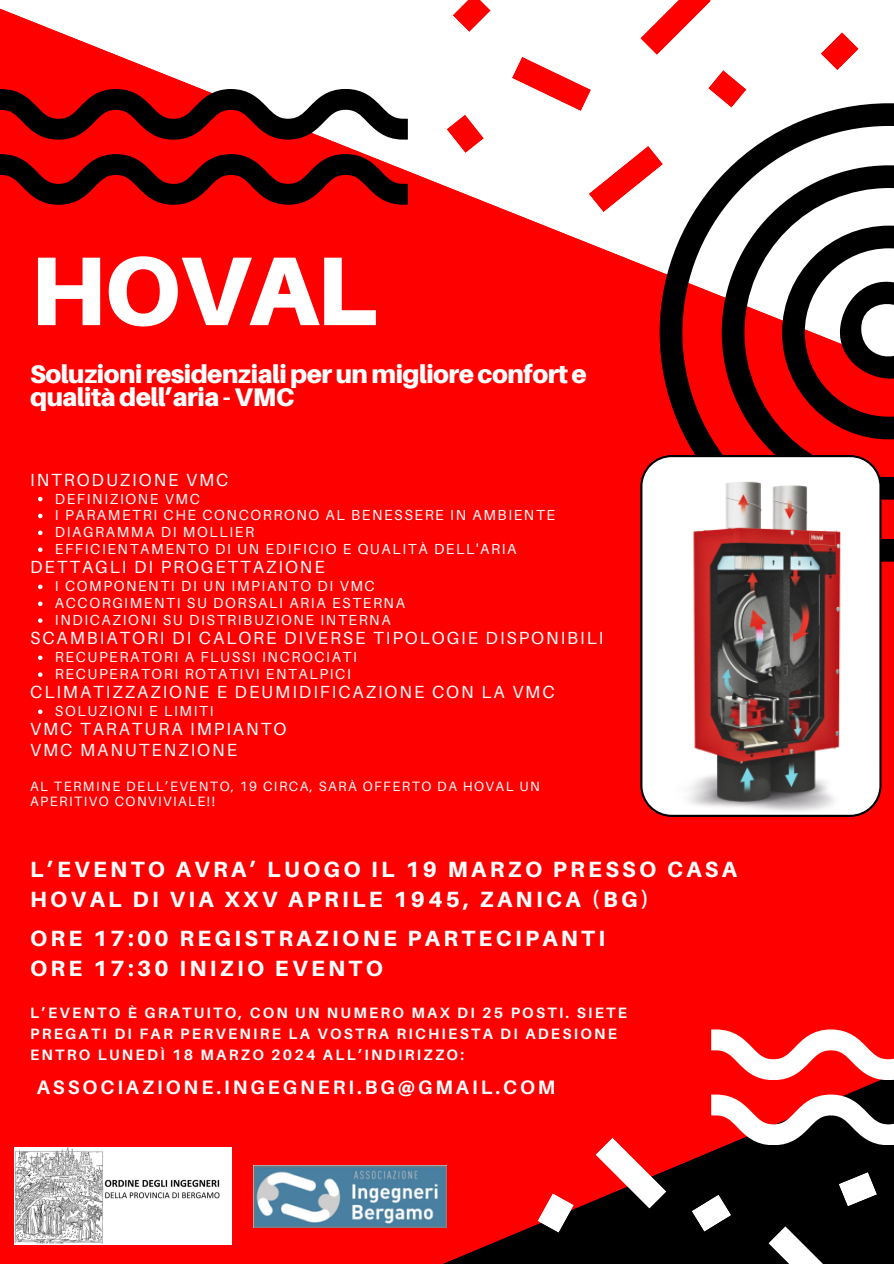
<style>
.page{position:relative;width:894px;height:1264px;background:#fff}
.page>*{position:absolute;margin:0;border:0;box-sizing:border-box;transform-origin:0 0}
.t1{font:900 97.65px "Aileron";letter-spacing:-.02em;color:#fff}
.t2{font:900 25.5px/23.7px "Aileron";letter-spacing:-.02em;color:#fff}
.t3{font:800 22.05px/30.6px "Aileron";letter-spacing:.15em;color:#fff}
.t4{font:700 19.5px "Aileron";letter-spacing:.15em;color:#fff}
.t5{font:17.55px/20.2px "Aileron";letter-spacing:.11em;color:#fff}
.t6{font:700 15px/21px "Aileron";letter-spacing:.15em;color:#fff}
.t7{font:14.55px "Aileron";letter-spacing:.11em;color:#fff}
.t8{font:13.5px/15.8px "Aileron";letter-spacing:.11em;color:#fff}
</style>
<div class="page">
<div style="left:0;top:0;width:893px;height:1263px;background:#f00"></div>
<svg style="left:0;top:0;width:893px;height:271px;fill:#fff"></svg>
<svg style="left:588px;top:146px;width:71px;height:66px"></svg>
<svg style="left:511px;top:57px;width:80px;height:54px"></svg>
<svg style="left:640px;top:0;width:70px;height:55px"></svg>
<svg style="left:708px;top:70px;width:38px;height:33px"></svg>
<svg style="left:820px;top:32px;width:38px;height:38px"></svg>
<svg style="left:659px;top:103px;width:234px;height:458px"></svg>
<svg style="left:721px;top:165px;width:172px;height:334px"></svg>
<svg style="left:781px;top:226px;width:112px;height:213px"></svg>
<svg style="left:838px;top:281px;width:55px;height:98px;background:#7e6161"></svg>
<svg style="left:452px;top:0;width:38px;height:32px"></svg>
<svg style="left:446px;top:114px;width:38px;height:39px"></svg>
<svg style="left:38px;top:497px;width:4px;height:4px"></svg>
<svg style="left:38px;top:513px;width:4px;height:5px"></svg>
<svg style="left:38px;top:530px;width:4px;height:5px"></svg>
<svg style="left:38px;top:547px;width:4px;height:5px"></svg>
<svg style="left:38px;top:584px;width:4px;height:5px"></svg>
<svg style="left:38px;top:601px;width:4px;height:5px"></svg>
<svg style="left:38px;top:618px;width:4px;height:5px"></svg>
<svg style="left:38px;top:655px;width:4px;height:5px"></svg>
<svg style="left:38px;top:672px;width:4px;height:5px"></svg>
<svg style="left:38px;top:709px;width:4px;height:5px"></svg>
<svg style="left:0;top:89px;width:408px;height:51px"></svg>
<svg style="left:0;top:154px;width:408px;height:51px"></svg>
<svg style="left:417px;top:1080px;width:476px;height:183px"></svg>
<svg style="left:711px;top:1029px;width:182px;height:51px"></svg>
<svg style="left:711px;top:1094px;width:182px;height:51px"></svg>
<svg style="left:768px;top:1226px;width:71px;height:37px;background:#5c5c5c"></svg>
<svg style="left:691px;top:1194px;width:40px;height:37px"></svg>
<svg style="left:595px;top:1137px;width:71px;height:71px"></svg>
<svg style="left:537px;top:1193px;width:36px;height:39px"></svg>
<svg style="left:838px;top:1172px;width:38px;height:34px"></svg>
<svg style="left:640px;top:455px;width:240px;height:362px;background:#b8a0a0"></svg>
<img style="left:254px;top:1165px;width:192px;height:61px">
<img style="left:14px;top:1147px;width:217px;height:97px">
<p class="t1" style="left:30px;top:230px;width:349px">HOVAL</p>
<h6 class="t2" style="left:30px;top:361px;width:558px">Soluzioni residenziali per un migliore confort e qualità dell’aria - VMC</h6>
<h1 class="t5" style="left:30px;top:469px;width:200px">INTRODUZIONE VMC</h1>
<h2 class="t7" style="left:55px;top:489px;width:146px">DEFINIZIONE VMC</h2>
<p class="t7" style="left:55px;top:506px;width:501px">I PARAMETRI CHE CONCORRONO AL BENESSERE IN AMBIENTE</p>
<h5 class="t7" style="left:55px;top:523px;width:200px">DIAGRAMMA DI MOLLIER</h5>
<p class="t7" style="left:55px;top:540px;width:463px">EFFICIENTAMENTO DI UN EDIFICIO E QUALITÀ DELL'ARIA</p>
<p class="t5" style="left:30px;top:556px;width:296px">DETTAGLI DI PROGETTAZIONE</p>
<p class="t7" style="left:55px;top:577px;width:321px">I COMPONENTI DI UN IMPIANTO DI VMC</p>
<p class="t7" style="left:55px;top:594px;width:351px">ACCORGIMENTI SU DORSALI ARIA ESTERNA</p>
<h5 class="t7" style="left:55px;top:611px;width:337px">INDICAZIONI SU DISTRIBUZIONE INTERNA</h5>
<p class="t5" style="left:30px;top:627px;width:574px">SCAMBIATORI DI CALORE DIVERSE TIPOLOGIE DISPONIBILI</p>
<p class="t7" style="left:55px;top:648px;width:303px">RECUPERATORI A FLUSSI INCROCIATI</p>
<p class="t7" style="left:55px;top:665px;width:297px">RECUPERATORI ROTATIVI ENTALPICI</p>
<h5 class="t5" style="left:30px;top:681px;width:526px">CLIMATIZZAZIONE E DEUMIDIFICAZIONE CON LA VMC</h5>
<p class="t7" style="left:55px;top:702px;width:160px">SOLUZIONI E LIMITI</p>
<p class="t5" style="left:30px;top:718px;width:258px">VMC TARATURA IMPIANTO<br>VMC MANUTENZIONE</p>
<h5 class="t8" style="left:30px;top:777px;width:511px">AL TERMINE DELL’EVENTO, 19 CIRCA, SARÀ OFFERTO DA HOVAL UN<br>APERITIVO CONVIVIALE!!</h5>
<p class="t3" style="left:30px;top:853px;width:708px">L’EVENTO AVRA’ LUOGO IL 19 MARZO PRESSO CASA<br>HOVAL DI VIA XXV APRILE 1945, ZANICA (BG)</p>
<h5 class="t3" style="left:30px;top:922px;width:576px">ORE 17:00 REGISTRAZIONE PARTECIPANTI<br>ORE 17:30 INIZIO EVENTO</h5>
<h4 class="t6" style="left:30px;top:1002px;width:598px">L’EVENTO È GRATUITO, CON UN NUMERO MAX DI 25 POSTI. SIETE<br>PREGATI DI FAR PERVENIRE LA VOSTRA RICHIESTA DI ADESIONE<br>ENTRO LUNEDÌ 18 MARZO 2024 ALL’INDIRIZZO:</h4>
<p class="t4" style="left:37px;top:1075px;width:520px">ASSOCIAZIONE.INGEGNERI.BG@GMAIL.COM</p>
</div>
